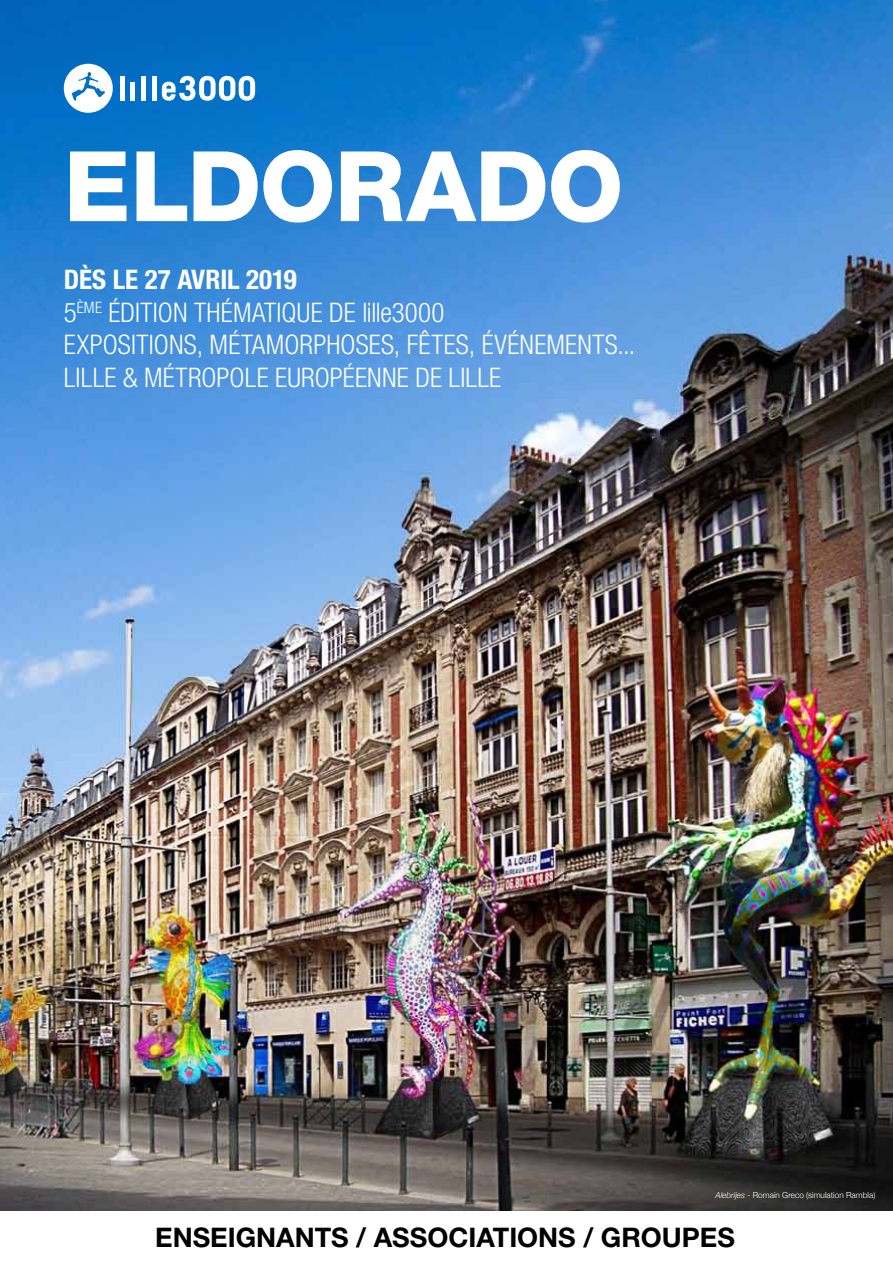
<style>
.page{position:relative;width:893px;height:1263px;background:#fff}
.page>*{position:absolute;margin:0;border:0;box-sizing:border-box;transform-origin:0 0}
.t1{font:800 97.5px "Helvetica Neue LT Std";letter-spacing:-.01em;color:#fff}
.t2{font:300 condensed 27px/32.4px "Helvetica Neue LT Std";letter-spacing:.01em;color:#fff}
.t3{font:700 27px "Helvetica Neue LT Std";color:#000}
.t4{font:300 8.25px "Helvetica Neue";color:#fff}
.s1{font-weight:700}
.s2{font-style:italic}
</style>
<div class="page">
<img style="left:0;top:0;width:893px;height:1211px">
<div style="left:120px;top:76px;width:5px;height:24px;background:#fff"></div>
<hr style="left:131px;top:82px;width:4px;height:18px;background:#fff">
<div style="left:141px;top:76px;width:5px;height:24px;background:#fff"></div>
<div style="left:152px;top:76px;width:5px;height:24px;background:#fff"></div>
<svg style="left:162px;top:76px;width:93px;height:25px"></svg>
<svg style="left:64px;top:64px;width:49px;height:49px"></svg>
<h1 class="t1" style="left:64px;top:128px;width:561px">ELDORADO</h1>
<p class="t2" style="left:64px;top:263px;width:382px"><span class="s1">DÈS LE 27 AVRIL 2019<br></span>5<sup>ÈME</sup> ÉDITION THÉMATIQUE DE LILLE3000<br>EXPOSITION</p>
<p class="t2" style="left:184px;top:328px;width:42px">S, MÉTAMO</p>
<p class="t2" style="left:300px;top:328px;width:223px">RPHOSES, FÊTES, ÉVÉNEMENT</p>
<p class="t2" style="left:605px;top:328px;width:32px">S...</p>
<p class="t2" style="left:64px;top:361px;width:439px">LILLE &amp; MÉTROPOLE EUROPÉENNE DE LILLE</p>
<p class="t4" style="left:715px;top:1189px;width:161px"><span class="s2">Alebrijes</span> - Romain Greco (simulation Rambla)</p>
<p class="t3" style="left:155px;top:1220px;width:581px">ENSEIGNANTS / ASSOCIATIONS / GROUPES</p>
</div>
